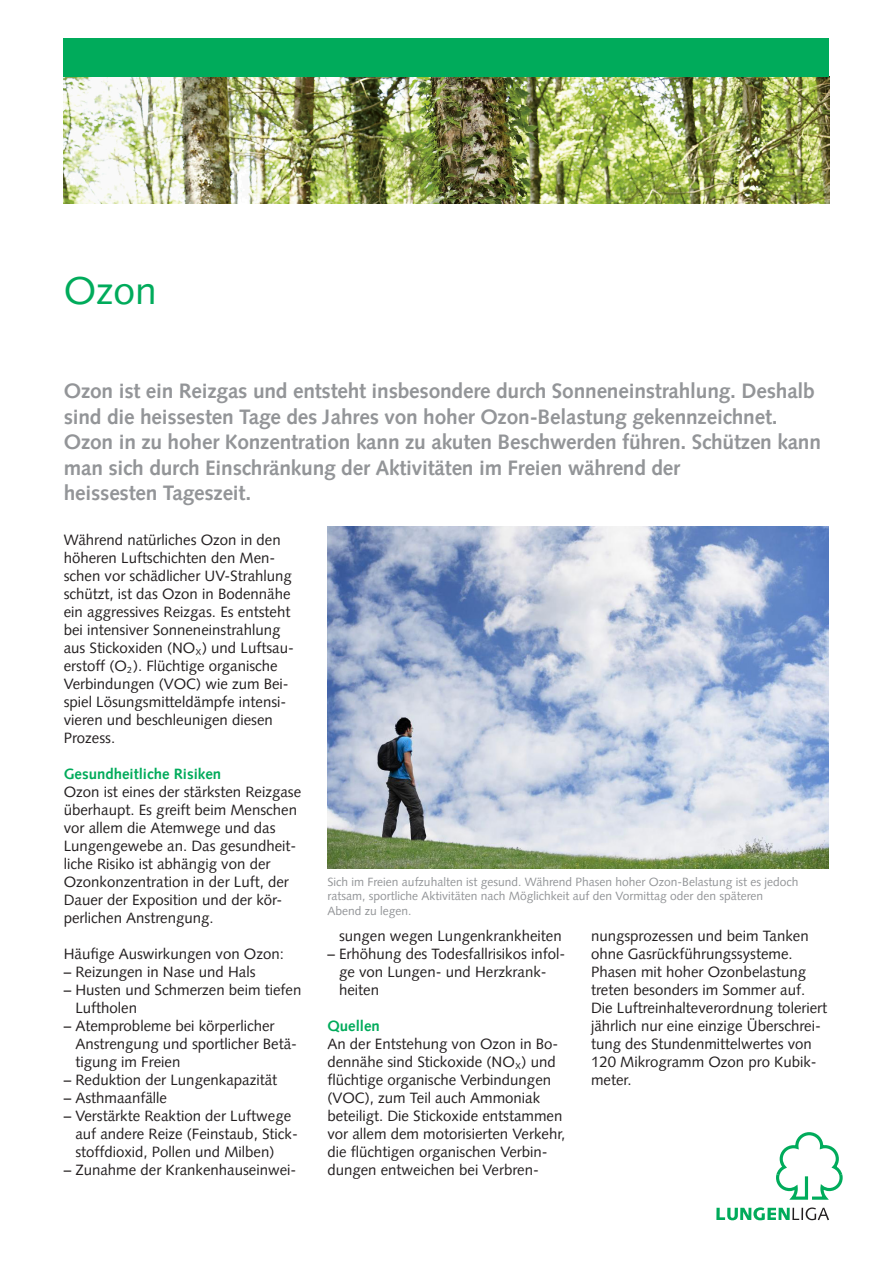
<style>
.page{position:relative;width:893px;height:1263px;background:#fff}
.page>*{position:absolute;margin:0;border:0;box-sizing:border-box;transform-origin:0 0}
._2_head_26pt_roman{font:39px "Syntax LT Pro";color:#00ab5b}
._3_lead_14pt_bold{font:700 21px/25.5px "Syntax LT Pro";letter-spacing:-.01em;color:#939598}
._4_copy_mit_einzug_1{font:15px/18px "Syntax LT Pro";color:#231f20}
._4_head_copy_10pt{font:700 15px "Syntax LT Pro";color:#00ab5b}
._7_quellentext__bild{font:12px/14.2px "Syntax LT Pro";color:#939598}
</style>
<div class="page">
<img style="left:328px;top:527px;width:501px;height:341px">
<img style="left:64px;top:77px;width:765px;height:126px">
<div style="left:64px;top:38px;width:765px;height:39px;background:#00ab5b"></div>
<svg style="left:716px;top:1207px;width:113px;height:13px"></svg>
<svg style="left:776px;top:1132px;width:67px;height:68px"></svg>
<p class="_2_head_26pt_roman" style="left:64px;top:267px;width:95px">Ozon</p>
<p class="_3_lead_14pt_bold" style="left:64px;top:378px;width:759px">Ozon ist ein Reizgas und entsteht insbesondere durch Sonneneinstrahlung. Deshalb sind die heissesten Tage des Jahres von hoher Ozon-Belastung gekennzeichnet.<br>Ozon in zu hoher Konzentration kann zu akuten Beschwerden führen. Schützen kann man sich durch Einschränkung der Aktivitäten im Freien während der</p>
<p class="_3_lead_14pt_bold" style="left:64px;top:480px;width:189px">heissesten Tageszeit.</p>
<p class="_4_copy_mit_einzug_1" style="left:64px;top:530px;width:232px">Während natürliches Ozon in den höheren Luftschichten den Men&shy;schen vor schädlicher UV-Strahlung schützt, ist das Ozon in Bodennähe ein aggressives Reizgas. Es entsteht bei intensiver Sonneneinstrahlung aus Stickoxiden (NO<sub>X</sub>) und Luftsau&shy;erstoff (O<sub>2</sub>). Flüchtige organische<br>Verbindungen (VOC) wie zum Bei&shy;spiel Lösungsmitteldämpfe intensi&shy;vieren und beschleunigen diesen<br>Prozess.</p>
<p class="_4_head_copy_10pt" style="left:64px;top:765px;width:159px">Gesundheitliche Risiken</p>
<p class="_4_copy_mit_einzug_1" style="left:64px;top:782px;width:239px">Ozon ist eines der stärksten Reizgase überhaupt. Es greift beim Menschen vor allem die Atemwege und das<br>Lungengewebe an. Das gesundheit&shy;liche Risiko ist abhängig von der<br>Ozonkonzentration in der Luft, der<br>Dauer der Exposition und der kör&shy;perlichen Anstrengung.</p>
<p class="_4_copy_mit_einzug_1" style="left:64px;top:944px;width:222px">Häufige Auswirkungen von Ozon:</p>
<p class="_4_copy_mit_einzug_1" style="left:64px;top:962px;width:193px">– Reizungen in Nase und Hals</p>
<p class="_4_copy_mit_einzug_1" style="left:75px;top:980px;width:227px;text-indent:-12px">– Husten und Schmerzen beim tiefen<br>Luftholen</p>
<p class="_4_copy_mit_einzug_1" style="left:75px;top:1016px;width:223px;text-indent:-12px">– Atemprobleme bei körperlicher<br>Anstrengung und sportlicher Betä&shy;tigung im Freien</p>
<p class="_4_copy_mit_einzug_1" style="left:64px;top:1070px;width:215px">– Reduktion der Lungenkapazität</p>
<p class="_4_copy_mit_einzug_1" style="left:64px;top:1088px;width:105px">– Asthmaanfälle</p>
<p class="_4_copy_mit_einzug_1" style="left:75px;top:1106px;width:224px;text-indent:-12px">– Verstärkte Reaktion der Luftwege auf andere Reize (Feinstaub, Stick&shy;stoffdioxid, Pollen und Milben)</p>
<p class="_4_copy_mit_einzug_1" style="left:64px;top:1160px;width:234px">– Zunahme der Krankenhauseinwei-</p>
<p class="_7_quellentext__bild" style="left:327px;top:875px;width:472px">Sich im Freien aufzuhalten ist gesund. Während Phasen hoher Ozon-Belastung ist es jedoch ratsam, sportliche Aktivitäten nach Möglichkeit auf den Vormittag oder den späteren<br>Abend zu legen.</p>
<p class="_4_copy_mit_einzug_1" style="left:339px;top:926px;width:224px">sungen wegen Lungenkrankheiten</p>
<p class="_4_copy_mit_einzug_1" style="left:339px;top:944px;width:228px;text-indent:-12px">– Erhöhung des Todesfallrisikos infol&shy;ge von Lungen- und Herzkrank&shy;heiten</p>
<p class="_4_head_copy_10pt" style="left:327px;top:1017px;width:54px">Quellen</p>
<p class="_4_copy_mit_einzug_1" style="left:327px;top:1034px;width:239px">An der Entstehung von Ozon in Bo&shy;dennähe sind Stickoxide (NO<sub>X</sub>) und flüchtige organische Verbindungen (VOC), zum Teil auch Ammoniak beteiligt. Die Stickoxide entstammen vor allem dem motorisierten Verkehr, die flüchtigen organischen Verbin&shy;dungen entweichen bei Verbren-</p>
<p class="_4_copy_mit_einzug_1" style="left:591px;top:926px;width:219px">nungsprozessen und beim Tanken ohne Gasrückführungssysteme.</p>
<p class="_4_copy_mit_einzug_1" style="left:591px;top:962px;width:238px">Phasen mit hoher Ozonbelastung treten besonders im Sommer auf.<br>Die Luftreinhalteverordnung toleriert jährlich nur eine einzige Überschrei&shy;tung des Stundenmittelwertes von</p>
<p class="_4_copy_mit_einzug_1" style="left:591px;top:1052px;width:227px">120 Mikrogramm Ozon pro Kubik&shy;meter.</p>
</div>
